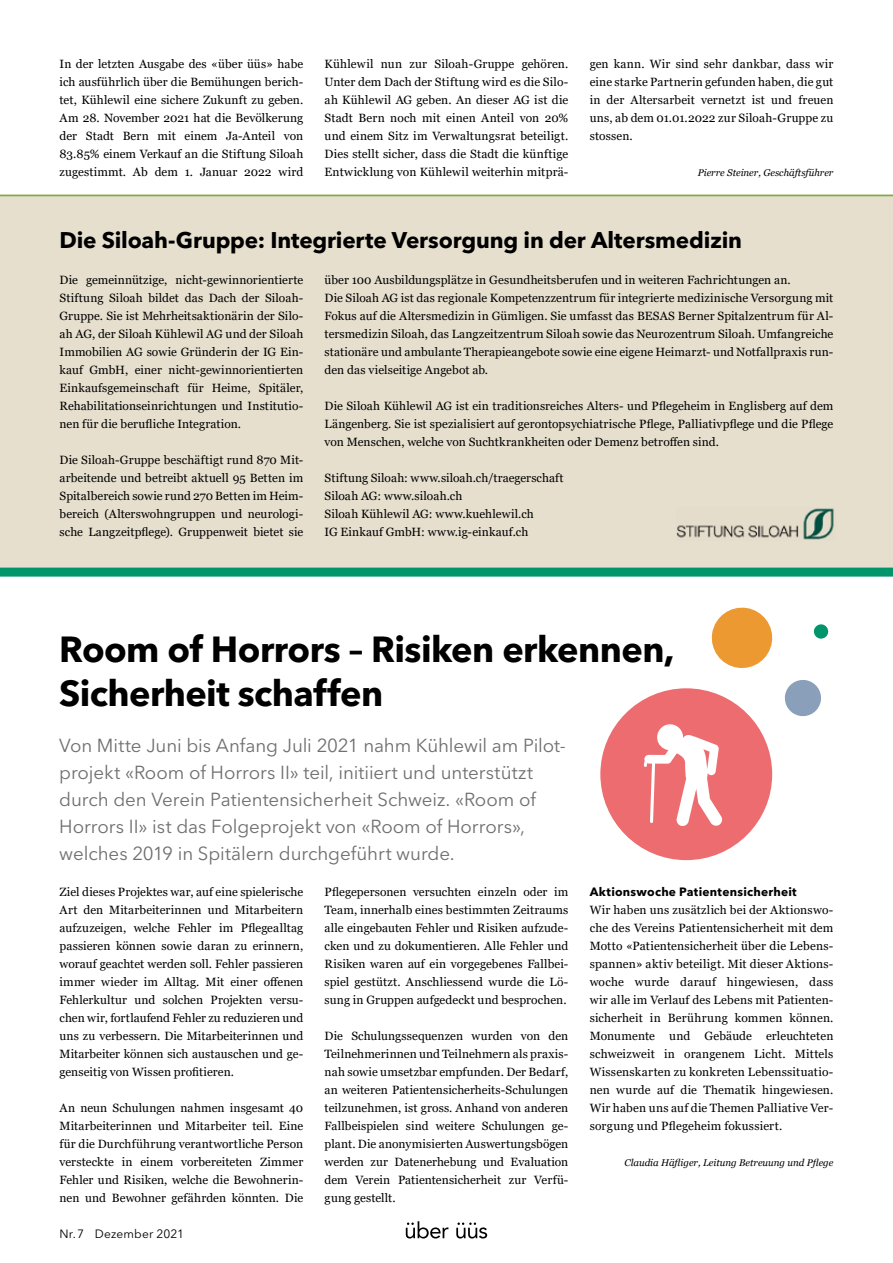
<style>
.page{position:relative;width:893px;height:1263px;background:#fff}
.page>*{position:absolute;margin:0;border:0;box-sizing:border-box;transform-origin:0 0}
.t1{font:700 36px/43.5px "Avenir Next LT Pro";letter-spacing:-.015em;color:#000}
.t2{font:700 22.5px "Avenir Next LT Pro";letter-spacing:-.005em;color:#000}
.t3{font:18.75px/27px "Avenir Next LT Pro";letter-spacing:-.005em;color:#706f6f}
.t4{font:12px/18px "Georgia";letter-spacing:.01em;color:#000;text-align:justify}
.t5{font:700 12px "Avenir Next LT Pro";letter-spacing:.02em;color:#000}
.t6{font:12px "Avenir Next LT Pro";letter-spacing:.015em;color:#000}
.t7{font:italic 9.75px "Georgia";color:#000}
</style>
<div class="page">
<div style="left:600px;top:688px;width:172px;height:172px;background:#ed6c70;border-radius:50%"></div>
<svg style="left:644px;top:724px;width:79px;height:102px"></svg>
<svg style="left:711px;top:607px;width:62px;height:61px"></svg>
<svg style="left:784px;top:680px;width:37px;height:37px"></svg>
<svg style="left:813px;top:624px;width:16px;height:15px"></svg>
<div style="left:0;top:194px;width:893px;height:378px;background:#e6dfce"></div>
<img style="left:676px;top:508px;width:158px;height:32px">
<div style="left:0;top:568px;width:893px;height:9px;background:#00956a"></div>
<hr style="left:0;top:195px;width:893px;height:1px;background:#6cb537">
<svg style="left:406px;top:1221px;width:81px;height:17px"></svg>
<p class="t4" style="left:60px;top:55px;width:245px">In der letzten Ausgabe des «über üüs» habe ich ausführlich über die Bemühungen berich&shy;tet, Kühlewil eine sichere Zukunft zu geben.<br>Am 28. November 2021 hat die Bevölkerung der Stadt Bern mit einem Ja-Anteil von 83.85% einem Verkauf an die Stiftung Siloah zugestimmt. Ab dem 1. Januar 2022 wird</p>
<p class="t4" style="left:325px;top:55px;width:245px">Kühlewil nun zur Siloah-Gruppe gehören.<br>Unter dem Dach der Stiftung wird es die Silo&shy;ah Kühlewil AG geben. An dieser AG ist die Stadt Bern noch mit einen Anteil von 20% und einem Sitz im Verwaltungsrat beteiligt.<br>Dies stellt sicher, dass die Stadt die künftige Entwicklung von Kühlewil weiterhin mitprä-</p>
<p class="t4" style="left:590px;top:55px;width:245px">gen kann. Wir sind sehr dankbar, dass wir eine starke Partnerin gefunden haben, die gut in der Altersarbeit vernetzt ist und freuen uns, ab dem 01.01.2022 zur Siloah-Gruppe zu stossen.</p>
<p class="t7" style="left:698px;top:167px;width:137px">Pierre Steiner, Geschäftsführer</p>
<h2 class="t2" style="left:60px;top:226px;width:684px">Die Siloah-Gruppe: Integrierte Versorgung in der Altersmedizin</h2>
<p class="t4" style="left:325px;top:271px;width:510px;text-align:left">über 100 Ausbildungsplätze in Gesundheitsberufen und in weiteren Fachrichtungen an.<br>Die Siloah AG ist das regionale Kompetenzzentrum für integrierte medizinische Versorgung mit Fokus auf die Altersmedizin in Gümligen. Sie umfasst das BESAS Berner Spitalzentrum für Al&shy;tersmedizin Siloah, das Langzeitzentrum Siloah sowie das Neurozentrum Siloah. Umfangreiche stationäre und ambulante Therapieangebote sowie eine eigene Heimarzt- und Notfallpraxis run&shy;den das vielseitige Angebot ab.</p>
<p class="t4" style="left:325px;top:397px;width:510px">Die Siloah Kühlewil AG ist ein traditionsreiches Alters- und Pflegeheim in Englisberg auf dem Längenberg. Sie ist spezialisiert auf gerontopsychiatrische Pflege, Palliativpflege und die Pflege von Menschen, welche von Suchtkrankheiten oder Demenz betroffen sind.</p>
<p class="t4" style="left:325px;top:469px;width:241px;text-align:left">Stiftung Siloah: www.siloah.ch/traegerschaft Siloah AG: www.siloah.ch<br>Siloah Kühlewil AG: www.kuehlewil.ch<br>IG Einkauf GmbH: www.ig-einkauf.ch</p>
<p class="t4" style="left:60px;top:271px;width:245px">Die gemeinnützige, nicht-gewinnorientierte Stiftung Siloah bildet das Dach der Siloah-Gruppe. Sie ist Mehrheitsaktionärin der Silo&shy;ah AG, der Siloah Kühlewil AG und der Siloah Immobilien AG sowie Gründerin der IG Ein&shy;kauf GmbH, einer nicht-gewinnorientierten Einkaufsgemeinschaft für Heime, Spitäler, Rehabilitationseinrichtungen und Institutio&shy;nen für die berufliche Integration.</p>
<p class="t4" style="left:60px;top:451px;width:245px">Die Siloah-Gruppe beschäftigt rund 870 Mit&shy;arbeitende und betreibt aktuell 95 Betten im Spitalbereich sowie rund 270 Betten im Heim&shy;bereich (Alterswohngruppen und neurologi&shy;sche Langzeitpflege). Gruppenweit bietet sie</p>
<h1 class="t1" style="left:59px;top:627px;width:617px">Room of Horrors – Risiken erkennen,<br>Sicherheit schaffen</h1>
<p class="t3" style="left:59px;top:732px;width:508px">Von Mitte Juni bis Anfang Juli 2021 nahm Kühlewil am Pilot&shy;projekt «Room of Horrors II» teil, initiiert und unterstützt durch den Verein Patientensicherheit Schweiz. «Room of Horrors II» ist das Folgeprojekt von «Room of Horrors», welches 2019 in Spitälern durchgeführt wurde.</p>
<p class="t4" style="left:60px;top:883px;width:245px">Ziel dieses Projektes war, auf eine spielerische Art den Mitarbeiterinnen und Mitarbeitern aufzuzeigen, welche Fehler im Pflegealltag passieren können sowie daran zu erinnern, worauf geachtet werden soll. Fehler passieren immer wieder im Alltag. Mit einer offenen Fehlerkultur und solchen Projekten versu&shy;chen wir, fortlaufend Fehler zu reduzieren und uns zu verbessern. Die Mitarbeiterinnen und Mitarbeiter können sich austauschen und ge&shy;genseitig von Wissen profitieren.</p>
<p class="t4" style="left:60px;top:1099px;width:245px">An neun Schulungen nahmen insgesamt 40<br>Mitarbeiterinnen und Mitarbeiter teil. Eine für die Durchführung verantwortliche Person versteckte in einem vorbereiteten Zimmer Fehler und Risiken, welche die Bewohnerin&shy;nen und Bewohner gefährden könnten. Die</p>
<p class="t4" style="left:325px;top:883px;width:245px">Pflegepersonen versuchten einzeln oder im Team, innerhalb eines bestimmten Zeitraums alle eingebauten Fehler und Risiken aufzude&shy;cken und zu dokumentieren. Alle Fehler und Risiken waren auf ein vorgegebenes Fallbei&shy;spiel gestützt. Anschliessend wurde die Lö&shy;sung in Gruppen aufgedeckt und besprochen.</p>
<p class="t4" style="left:325px;top:1027px;width:245px">Die Schulungssequenzen wurden von den Teilnehmerinnen und Teilnehmern als praxis&shy;nah sowie umsetzbar empfunden. Der Bedarf, an weiteren Patientensicherheits-Schulungen teilzunehmen, ist gross. Anhand von anderen Fallbeispielen sind weitere Schulungen ge&shy;plant. Die anonymisierten Auswertungsbögen werden zur Datenerhebung und Evaluation dem Verein Patientensicherheit zur Verfü&shy;gung gestellt.</p>
<p class="t5" style="left:590px;top:884px;width:209px">Aktionswoche Patientensicherheit</p>
<p class="t4" style="left:590px;top:901px;width:245px">Wir haben uns zusätzlich bei der Aktionswo&shy;che des Vereins Patientensicherheit mit dem Motto «Patientensicherheit über die Lebens&shy;spannen» aktiv beteiligt. Mit dieser Aktions&shy;woche wurde darauf hingewiesen, dass wir alle im Verlauf des Lebens mit Patienten&shy;sicherheit in Berührung kommen können.<br>Monumente und Gebäude erleuchteten schweizweit in orangenem Licht. Mittels Wissenskarten zu konkreten Lebenssituatio&shy;nen wurde auf die Thematik hingewiesen.<br>Wir haben uns auf die Themen Palliative Ver&shy;sorgung und Pflegeheim fokussiert.</p>
<p class="t7" style="left:624px;top:1157px;width:211px">Claudia Häfliger, Leitung Betreuung und Pflege</p>
<p class="t6" style="left:60px;top:1227px;width:126px">Nr.7 Dezember 2021</p>
</div>
